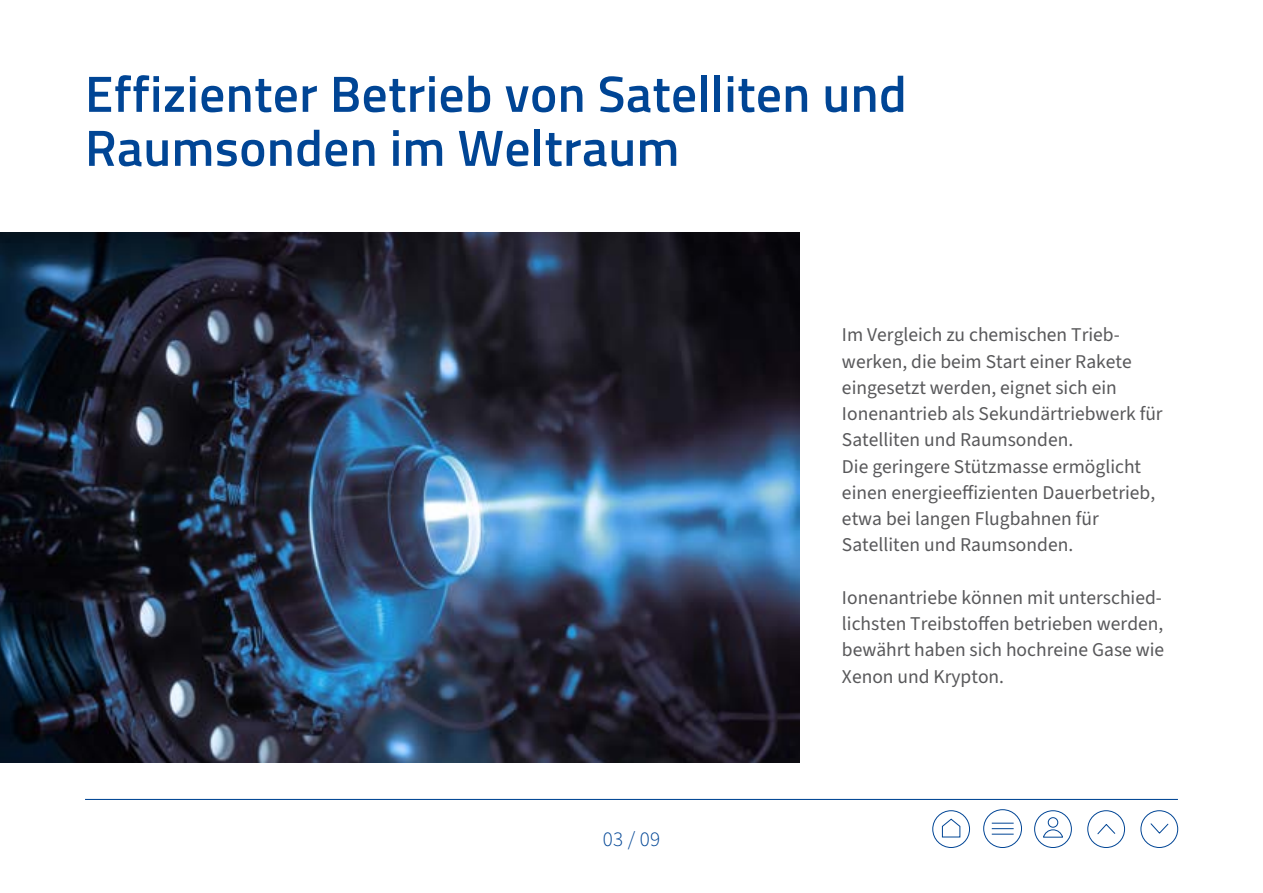
<style>
.page{position:relative;width:1263px;height:893px;background:#fff}
.page>*{position:absolute;margin:0;border:0;box-sizing:border-box;transform-origin:0 0}
.t1{font:600 51px/54px "Titillium Web";letter-spacing:.01em;color:#004595}
.t2{font:300 21px "Source Sans 3";color:#004595}
.t3{font:19.5px/26.2px "Source Sans 3";color:#58585a}
</style>
<div class="page">
<div style="left:1034px;top:810px;width:37px;height:38px;border:1px solid #004595;border-radius:50%"></div>
<div style="left:1048px;top:817px;width:10px;height:11px;border:1px solid #004595;border-radius:50%"></div>
<svg style="left:1043px;top:829px;width:20px;height:9px"></svg>
<svg style="left:1097px;top:824px;width:19px;height:11px"></svg>
<div style="left:1087px;top:810px;width:38px;height:38px;border:1px solid #004595;border-radius:50%"></div>
<svg style="left:1150px;top:823px;width:19px;height:11px"></svg>
<div style="left:1141px;top:810px;width:37px;height:38px;border:1px solid #004595;border-radius:50%"></div>
<svg style="left:941px;top:818px;width:20px;height:20px"></svg>
<div style="left:932px;top:810px;width:38px;height:38px;border:1px solid #004595;border-radius:50%"></div>
<hr style="left:85px;top:799px;width:1093px;height:1px;background:#004595">
<img style="left:0;top:233px;width:799px;height:529px">
<div style="left:983px;top:809px;width:39px;height:39px;border:1px solid #004595;border-radius:50%"></div>
<svg style="left:992px;top:823px;width:22px;height:12px"></svg>
<h1 class="t1" style="left:85px;top:64px;width:823px">Effizienter Betrieb von Satelliten und<br>Raumsonden im Weltraum</h1>
<p class="t2" style="left:603px;top:826px;width:59px">03 / 09</p>
<p class="t3" style="left:842px;top:322px;width:322px">Im Vergleich zu chemischen Trieb&shy;werken, die beim Start einer Rakete eingesetzt werden, eignet sich ein Ionenantrieb als Sekundärtriebwerk für Satelliten und Raumsonden.<br>Die geringere Stützmasse ermöglicht einen energieeffizienten Dauerbetrieb, etwa bei langen Flugbahnen für Satelliten und Raumsonden.</p>
<p class="t3" style="left:842px;top:584px;width:324px;text-align:justify">Ionenantriebe können mit unterschied&shy;lichsten Treibstoffen betrieben werden, bewährt haben sich hochreine Gase wie Xenon und Krypton.</p>
</div>
